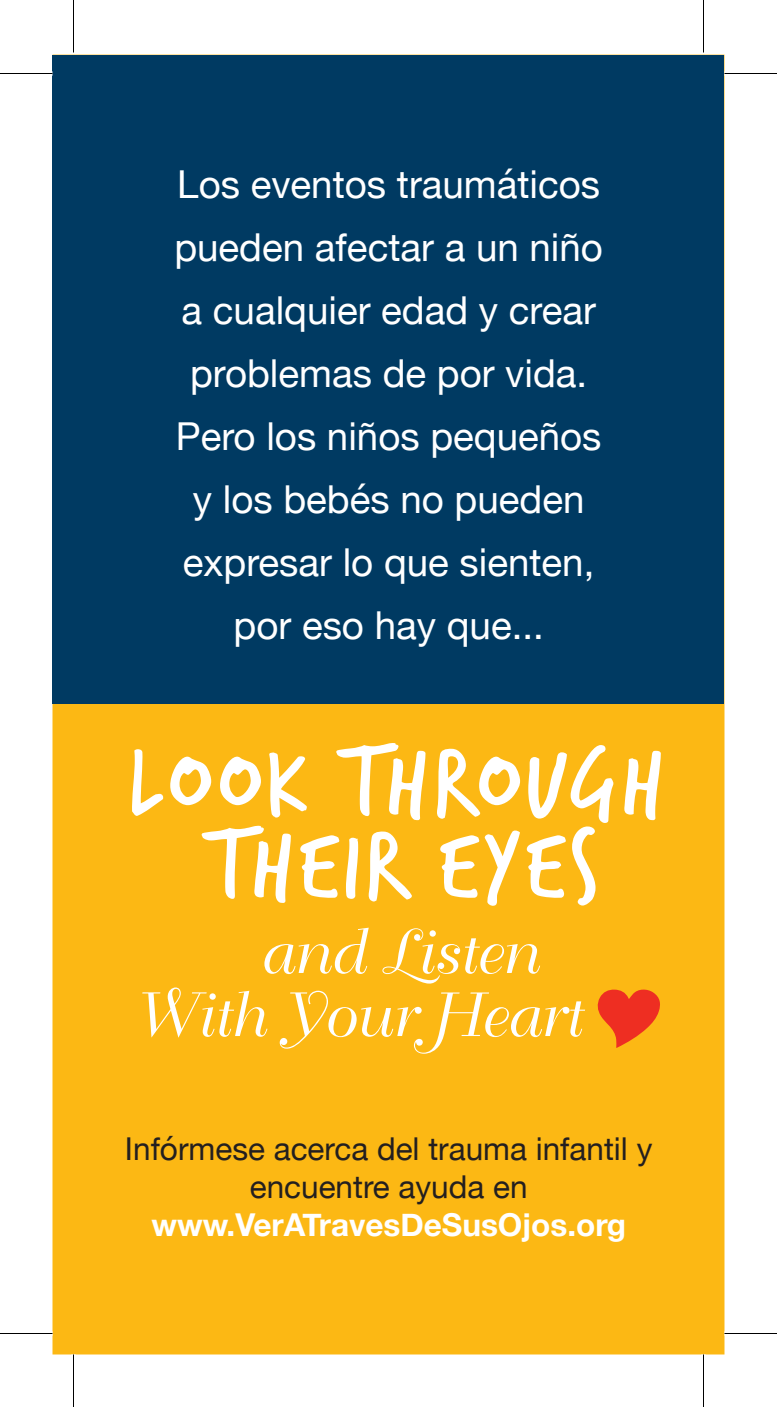
<style>
.page{position:relative;width:777px;height:1407px;background:#fff}
.page>*{position:absolute;margin:0;border:0;box-sizing:border-box;transform-origin:0 0}
.t1{font:38.5px/63px "Helvetica Neue";color:#fff;text-align:center}
.t2{font:31.5px/37.8px "Helvetica Neue";color:#231f20;text-align:center}
.t3{font:700 31.5px "Helvetica Neue";color:#fff}
</style>
<div class="page">
<div style="left:52px;top:55px;width:672px;height:1299px;background:#fcb814"></div>
<div style="left:52px;top:55px;width:672px;height:649px;background:#003a62"></div>
<svg style="left:264px;top:928px;width:105px;height:46px"></svg>
<svg style="left:382px;top:928px;width:158px;height:56px"></svg>
<svg style="left:142px;top:988px;width:125px;height:50px"></svg>
<svg style="left:280px;top:991px;width:305px;height:63px"></svg>
<svg style="left:597px;top:989px;width:63px;height:59px"></svg>
<svg style="left:132px;top:749px;width:31px;height:67px"></svg>
<svg style="left:170px;top:757px;width:41px;height:48px"></svg>
<svg style="left:220px;top:757px;width:41px;height:48px"></svg>
<svg style="left:269px;top:752px;width:38px;height:66px"></svg>
<svg style="left:336px;top:743px;width:90px;height:77px"></svg>
<svg style="left:437px;top:748px;width:83px;height:71px"></svg>
<svg style="left:624px;top:751px;width:37px;height:69px"></svg>
<svg style="left:202px;top:826px;width:89px;height:77px"></svg>
<svg style="left:300px;top:835px;width:39px;height:63px"></svg>
<svg style="left:346px;top:838px;width:12px;height:61px"></svg>
<svg style="left:369px;top:831px;width:43px;height:71px"></svg>
<svg style="left:440px;top:835px;width:39px;height:63px"></svg>
<svg style="left:485px;top:831px;width:35px;height:75px"></svg>
<svg style="left:527px;top:745px;width:86px;height:161px"></svg>
<hr style="left:0;top:73px;width:52px;height:1px;background:#000">
<hr style="left:724px;top:73px;width:53px;height:1px;background:#000">
<hr style="left:0;top:1333px;width:52px;height:1px;background:#000">
<hr style="left:724px;top:1333px;width:53px;height:1px;background:#000">
<hr style="left:73px;top:0;width:1px;height:52px;background:#000">
<hr style="left:73px;top:1354px;width:1px;height:53px;background:#000">
<hr style="left:703px;top:0;width:1px;height:52px;background:#000">
<hr style="left:703px;top:1354px;width:1px;height:53px;background:#000">
<p class="t1" style="left:174px;top:155px;width:430px">Los eventos traumáticos pueden afectar a un niño a cualquier edad y crear problemas de por vida.<br>Pero los niños pequeños y los bebés no pueden expresar lo que sienten, por eso hay que...</p>
<p class="t2" style="left:125px;top:1132px;width:529px">Infórmese acerca del trauma infantil y encuentre ayuda en</p>
<p class="t3" style="left:151px;top:1200px;width:476px">www.VerATravesDeSusOjos.org</p>
</div>
